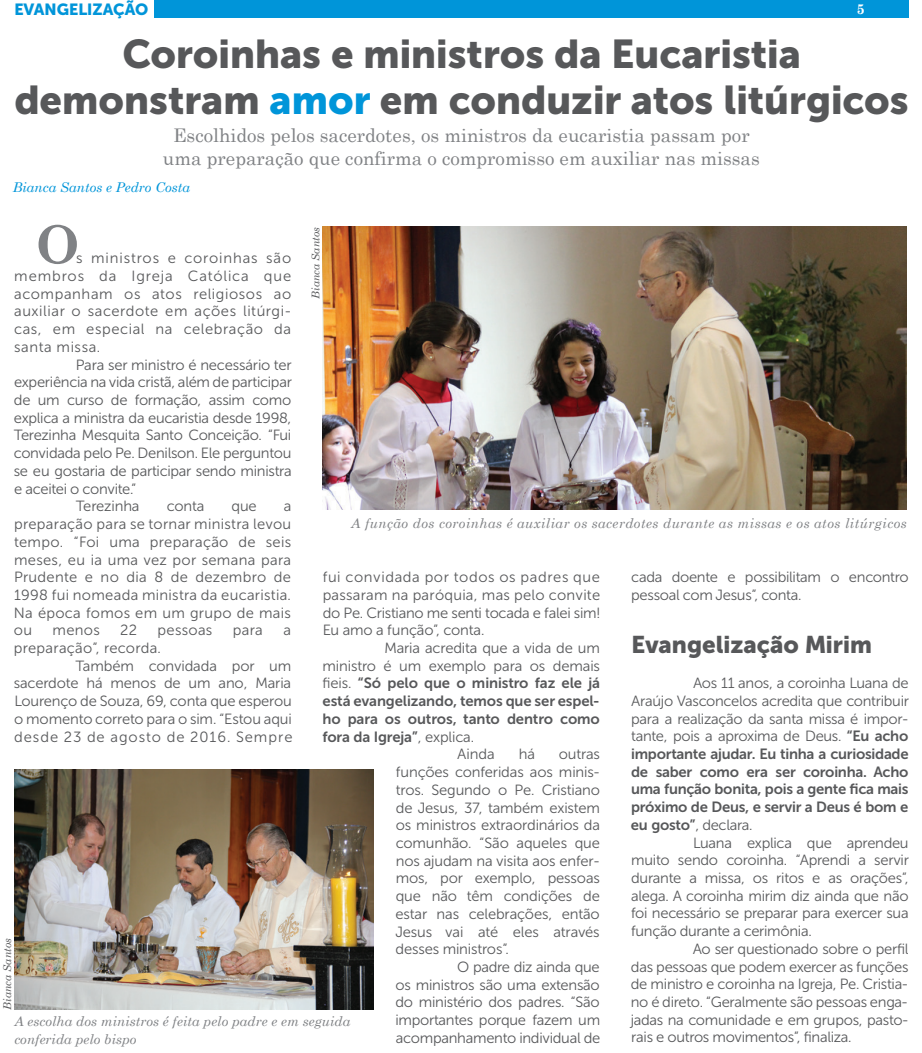
<style>
.page{position:relative;width:922px;height:1053px;background:#fff}
.page>*{position:absolute;margin:0;border:0;box-sizing:border-box;transform-origin:0 0}
.t1{font:700 52.12px "Century Schoolbook";color:#808285}
.t2{font:39.88px/46.4px "Museo Sans Cyrl 900";color:#57585a;text-align:center}
.t3{font:24.12px "Museo Sans Cyrl 900";color:#57585a}
.t4{font:18.75px/22.8px "Century Schoolbook";color:#808285;text-align:center}
.t5{font:16.12px "Museo Sans Cyrl 900";color:#0095d9}
.t6{font:14.75px/17.8px "Museo Sans Cyrl 300";letter-spacing:-.02em;color:#57585a;text-align:justify}
.t7{font:14.75px/17.8px "Museo Sans Cyrl 700";letter-spacing:-.02em;color:#57585a;text-align:justify}
.t8{font:14.75px "Museo Sans Cyrl 300";letter-spacing:.04em;color:#57585a}
.t9{font:14.75px "Museo Sans Cyrl 300";letter-spacing:.06em;color:#57585a}
.t10{font:14.75px "Museo Sans Cyrl 300";letter-spacing:.015em;color:#57585a}
.t11{font:14.75px "Museo Sans Cyrl 300";letter-spacing:.065em;color:#57585a}
.t12{font:14.75px "Museo Sans Cyrl 300";letter-spacing:.02em;color:#57585a}
.t13{font:700 14.12px "Century Schoolbook";color:#fff}
.t14{font:italic 13.38px "Century Schoolbook";letter-spacing:.03em;color:#808285}
.t15{font:italic 13.38px/18.1px "Century Schoolbook";color:#808285}
.t16{font:italic 13.38px "Century Schoolbook";color:#0095d9}
.t17{font:italic 10.75px "Century Schoolbook";color:#57585a}
.s1{color:#0095d9}
.s2{font-family:"Museo Sans Cyrl 300"}
.s3{font-family:"Museo Sans Cyrl 700"}
</style>
<div class="page">
<div style="left:813px;top:0;width:95px;height:18px;background:#0095d9"></div>
<div style="left:154px;top:0;width:659px;height:18px;background:#0095d9"></div>
<img style="left:14px;top:769px;width:360px;height:240px">
<img style="left:323px;top:227px;width:583px;height:282px">
<p class="t5" style="left:14px;top:0;width:135px">EVANGELIZAÇÃO</p>
<h2 class="t2" style="left:14px;top:31px;width:895px">Coroinhas e ministros da Eucaristia demonstram <span class="s1">amor</span> em conduzir atos litúrgicos</h2>
<p class="t4" style="left:163px;top:123px;width:598px">Escolhidos pelos sacerdotes, os ministros da eucaristia passam por uma preparação que confirma o compromisso em auxiliar nas missas</p>
<p class="t13" style="left:856px;top:0;width:10px">5</p>
<p class="t16" style="left:13px;top:179px;width:179px">Bianca Santos e Pedro Costa</p>
<h1 class="t1" style="left:36px;top:213px;width:45px">O</h1>
<p class="t17" style="left:309px;top:298px;width:73px;rotate:-90deg">Bianca Santos</p>
<p class="t9" style="left:76px;top:250px;width:217px">s ministros e coroinhas são</p>
<p class="t9" style="left:14px;top:268px;width:278px">membros da Igreja Católica que</p>
<p class="t8" style="left:14px;top:286px;width:278px">acompanham os atos religiosos ao</p>
<p class="t8" style="left:14px;top:303px;width:278px">auxiliar o sacerdote em ações litúrgi-</p>
<p class="t8" style="left:14px;top:321px;width:278px">cas, em especial na celebração da</p>
<p class="t8" style="left:14px;top:339px;width:88px">santa missa.</p>
<p class="t6" style="left:76px;top:356px;width:217px">Para ser ministro é necessário ter</p>
<p class="t6" style="left:14px;top:373px;width:279px">experiência na vida cristã, além de participar</p>
<p class="t6" style="left:14px;top:391px;width:279px">de um curso de formação, assim como</p>
<p class="t6" style="left:14px;top:409px;width:279px">explica a ministra da eucaristia desde 1998,</p>
<p class="t6" style="left:14px;top:426px;width:279px">Terezinha Mesquita Santo Conceição. “Fui</p>
<p class="t6" style="left:14px;top:444px;width:279px">convidada pelo Pe. Denilson. Ele perguntou</p>
<p class="t6" style="left:14px;top:462px;width:279px">se eu gostaria de participar sendo ministra</p>
<p class="t6" style="left:14px;top:480px;width:124px">e aceitei o convite.”</p>
<p class="t6" style="left:76px;top:497px;width:65px">Terezinha</p>
<p class="t6" style="left:167px;top:497px;width:39px">conta</p>
<p class="t6" style="left:231px;top:497px;width:27px">que</p>
<p class="t6" style="left:14px;top:497px;width:279px;text-indent:270px">a preparação para se tornar ministra levou tempo. “Foi uma preparação de seis meses, eu ia uma vez por semana para Prudente e no dia 8 de dezembro de 1998 fui nomeada ministra da eucaristia.<br>Na época fomos em um grupo de mais ou</p>
<p class="t14" style="left:351px;top:514px;width:557px">A função dos coroinhas é auxiliar os sacerdotes durante as missas e os atos litúrgicos</p>
<p class="t8" style="left:322px;top:569px;width:279px">fui convidada por todos os padres que</p>
<p class="t10" style="left:322px;top:587px;width:279px">passaram na paróquia, mas pelo convite</p>
<p class="t6" style="left:322px;top:603px;width:279px">do Pe. Cristiano me senti tocada e falei sim!</p>
<p class="t6" style="left:322px;top:621px;width:163px">Eu amo a função”, conta.</p>
<p class="t6" style="left:384px;top:639px;width:217px">Maria acredita que a vida de um</p>
<p class="t6" style="left:322px;top:657px;width:279px">ministro é um exemplo para os demais</p>
<p class="t7" style="left:322px;top:674px;width:279px"><span class="s2">fieis.</span> “Só pelo que o ministro faz ele já está evangelizando, temos que ser espel&shy;ho para os outros, tanto dentro como fora da Igreja”<span class="s2">, explica.</span></p>
<p class="t6" style="left:457px;top:745px;width:39px">Ainda</p>
<p class="t6" style="left:518px;top:745px;width:18px">há</p>
<p class="t6" style="left:558px;top:745px;width:43px">outras</p>
<p class="t6" style="left:396px;top:763px;width:205px">funções conferidas aos minis-</p>
<p class="t6" style="left:396px;top:781px;width:205px">tros. Segundo o Pe. Cristiano</p>
<p class="t6" style="left:396px;top:798px;width:206px">de Jesus, 37, também existem</p>
<p class="t6" style="left:396px;top:816px;width:206px">os ministros extraordinários da</p>
<p class="t6" style="left:395px;top:834px;width:206px">comunhão. “São aqueles que</p>
<p class="t6" style="left:395px;top:851px;width:205px">nos ajudam na visita aos enfer-</p>
<p class="t6" style="left:395px;top:869px;width:206px">mos, por exemplo, pessoas</p>
<p class="t6" style="left:395px;top:887px;width:206px">que não têm condições de</p>
<p class="t6" style="left:395px;top:904px;width:206px">estar nas celebrações, então</p>
<p class="t6" style="left:395px;top:922px;width:205px">Jesus vai até eles através</p>
<p class="t6" style="left:395px;top:940px;width:115px">desses ministros”.</p>
<p class="t6" style="left:457px;top:958px;width:144px">O padre diz ainda que</p>
<p class="t6" style="left:395px;top:975px;width:206px">os ministros são uma extensão</p>
<p class="t6" style="left:395px;top:993px;width:206px">do ministério dos padres. “São</p>
<p class="t6" style="left:395px;top:1011px;width:206px">importantes porque fazem um</p>
<p class="t6" style="left:396px;top:1028px;width:206px">acompanhamento individual de</p>
<p class="t6" style="left:631px;top:568px;width:279px">cada doente e possibilitam o encontro pessoal com Jesus”, conta.</p>
<h3 class="t3" style="left:631px;top:631px;width:242px">Evangelização Mirim</h3>
<p class="t6" style="left:631px;top:674px;width:279px;text-indent:62px">Aos 11 anos, a coroinha Luana de Araújo Vasconcelos acredita que contribuir para a realização da santa missa é impor&shy;tante, pois a aproxima de Deus. <span class="s3">“Eu acho</span></p>
<p class="t7" style="left:631px;top:745px;width:279px">importante ajudar. Eu tinha a curiosidade de saber como era ser coroinha. Acho uma função bonita, pois a gente fica mais próximo de Deus, e servir a Deus é bom e</p>
<p class="t6" style="left:630px;top:816px;width:123px"><span class="s3">eu gosto”</span>, declara.</p>
<p class="t6" style="left:693px;top:833px;width:217px">Luana explica que aprendeu</p>
<p class="t6" style="left:631px;top:851px;width:279px">muito sendo coroinha. “Aprendi a servir</p>
<p class="t6" style="left:631px;top:869px;width:279px">durante a missa, os ritos e as orações”,</p>
<p class="t6" style="left:631px;top:886px;width:279px">alega. A coroinha mirim diz ainda que não</p>
<p class="t6" style="left:631px;top:904px;width:279px">foi necessário se preparar para exercer sua</p>
<p class="t6" style="left:631px;top:922px;width:182px">função durante a cerimônia.</p>
<p class="t6" style="left:692px;top:939px;width:217px">Ao ser questionado sobre o perfil</p>
<p class="t6" style="left:630px;top:957px;width:279px">das pessoas que podem exercer as funções</p>
<p class="t6" style="left:630px;top:975px;width:278px">de ministro e coroinha na Igreja, Pe. Cristia-</p>
<p class="t6" style="left:630px;top:993px;width:278px">no é direto. “Geralmente são pessoas enga-</p>
<p class="t6" style="left:630px;top:1010px;width:279px">jadas na comunidade e em grupos, pasto-</p>
<p class="t6" style="left:631px;top:1028px;width:222px">rais e outros movimentos”, finaliza.</p>
<p class="t6" style="left:52px;top:621px;width:49px">menos</p>
<p class="t6" style="left:120px;top:621px;width:18px">22</p>
<p class="t12" style="left:157px;top:622px;width:56px">pessoas</p>
<p class="t6" style="left:233px;top:621px;width:31px">para</p>
<p class="t6" style="left:283px;top:621px;width:9px">a</p>
<p class="t12" style="left:14px;top:640px;width:149px">preparação”, recorda.</p>
<p class="t6" style="left:76px;top:657px;width:217px">Também convidada por um</p>
<p class="t6" style="left:14px;top:674px;width:279px">sacerdote há menos de um ano, Maria</p>
<p class="t6" style="left:14px;top:692px;width:279px">Lourenço de Souza, 69, conta que esperou</p>
<p class="t6" style="left:14px;top:710px;width:279px">o momento correto para o sim. “Estou aqui</p>
<p class="t11" style="left:14px;top:728px;width:280px">desde 23 de agosto de 2016. Sempre</p>
<p class="t17" style="left:1px;top:1009px;width:73px;rotate:-90deg">Bianca Santos</p>
<p class="t15" style="left:14px;top:1011px;width:337px">A escolha dos ministros é feita pelo padre e em seguida conferida pelo bispo</p>
</div>
